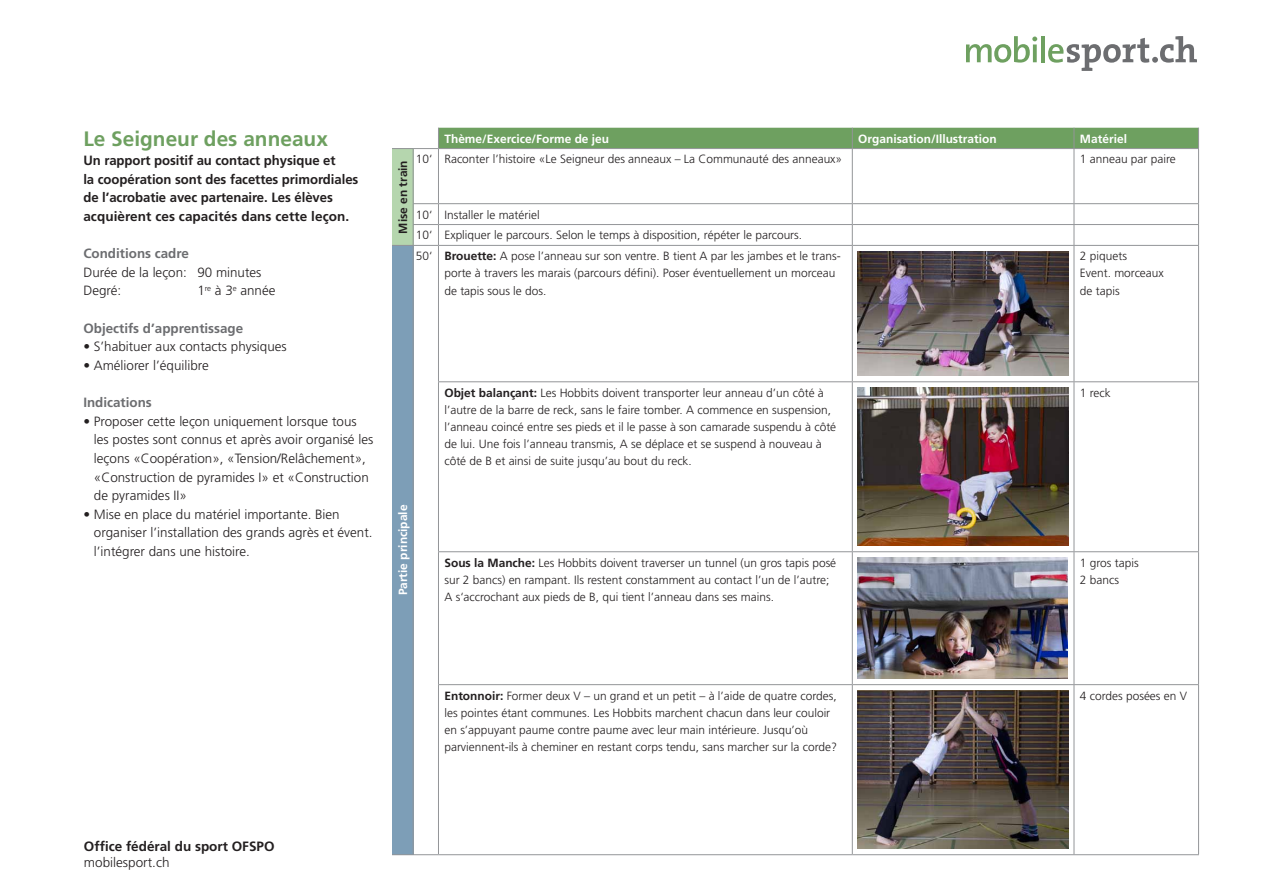
<style>
.page{position:relative;width:1263px;height:893px;background:#fff}
.page>*{position:absolute;margin:0;border:0;box-sizing:border-box;transform-origin:0 0}
.t1{font:700 20.85px "Frutiger LT";color:#6ea060}
.t2{font:700 13.5px "Frutiger LT";color:#231f20}
.t3{font:300 13.5px "Frutiger LT";color:#231f20}
.t4{font:300 13.35px/18.6px "Frutiger LT";color:#231f20}
.t5{font:700 13.35px/18.6px "Frutiger LT";letter-spacing:-.005em;color:#231f20}
.t6{font:700 13.35px "Frutiger LT";color:#6c6d70}
.t7{font:300 11.85px/17.1px "Frutiger LT";color:#231f20}
.t8{font:700 11.85px "Frutiger LT";color:#fff}
.t9{font:700 11.85px "Frutiger LT";color:#231f20}
.s1{font-weight:700}
</style>
<div class="page">
<svg style="left:966px;top:36px;width:71px;height:27px"></svg>
<hr style="left:1041px;top:36px;width:4px;height:26px;background:#6ea060">
<svg style="left:1048px;top:36px;width:149px;height:35px"></svg>
<div style="left:392px;top:149px;width:21px;height:96px;background:#b5d6ae"></div>
<div style="left:392px;top:245px;width:21px;height:610px;background:#7d9eb7"></div>
<hr style="left:852px;top:149px;width:1px;height:54px;background:#939598">
<hr style="left:1073px;top:149px;width:1px;height:54px;background:#939598">
<hr style="left:1198px;top:149px;width:1px;height:54px;background:#939598">
<svg style="left:852px;top:204px;width:1px;height:41px"></svg>
<svg style="left:1073px;top:204px;width:1px;height:41px"></svg>
<svg style="left:1198px;top:204px;width:1px;height:41px"></svg>
<hr style="left:852px;top:246px;width:1px;height:135px;background:#939598">
<hr style="left:1073px;top:246px;width:1px;height:135px;background:#939598">
<hr style="left:1198px;top:246px;width:1px;height:135px;background:#939598">
<hr style="left:852px;top:382px;width:1px;height:169px;background:#939598">
<hr style="left:1073px;top:382px;width:1px;height:169px;background:#939598">
<hr style="left:1198px;top:382px;width:1px;height:169px;background:#939598">
<hr style="left:852px;top:552px;width:1px;height:132px;background:#939598">
<hr style="left:1073px;top:552px;width:1px;height:132px;background:#939598">
<hr style="left:1198px;top:552px;width:1px;height:132px;background:#939598">
<hr style="left:852px;top:685px;width:1px;height:169px;background:#939598">
<hr style="left:1073px;top:685px;width:1px;height:169px;background:#939598">
<hr style="left:1198px;top:685px;width:1px;height:169px;background:#939598">
<hr style="left:413px;top:149px;width:1px;height:54px;background:#939598">
<hr style="left:438px;top:149px;width:1px;height:54px;background:#939598">
<hr style="left:413px;top:246px;width:1px;height:136px;background:#939598">
<hr style="left:438px;top:246px;width:1px;height:135px;background:#939598">
<hr style="left:413px;top:382px;width:1px;height:170px;background:#939598">
<hr style="left:438px;top:382px;width:1px;height:169px;background:#939598">
<hr style="left:413px;top:552px;width:1px;height:133px;background:#939598">
<hr style="left:438px;top:552px;width:1px;height:132px;background:#939598">
<hr style="left:413px;top:685px;width:1px;height:169px;background:#939598">
<hr style="left:438px;top:685px;width:1px;height:169px;background:#939598">
<svg style="left:392px;top:128px;width:807px;height:21px;background:#77a46b"></svg>
<hr style="left:438px;top:203px;width:414px;height:1px;background:#939598">
<hr style="left:852px;top:203px;width:222px;height:1px;background:#939598">
<hr style="left:1074px;top:203px;width:125px;height:1px;background:#939598">
<hr style="left:438px;top:224px;width:414px;height:1px;background:#939598">
<hr style="left:852px;top:224px;width:222px;height:1px;background:#939598">
<hr style="left:1074px;top:224px;width:125px;height:1px;background:#939598">
<svg style="left:392px;top:203px;width:47px;height:43px"></svg>
<hr style="left:438px;top:245px;width:414px;height:1px;background:#939598">
<hr style="left:852px;top:245px;width:222px;height:1px;background:#939598">
<hr style="left:1074px;top:245px;width:125px;height:1px;background:#939598">
<hr style="left:438px;top:381px;width:414px;height:1px;background:#939598">
<hr style="left:852px;top:381px;width:222px;height:1px;background:#939598">
<hr style="left:1074px;top:381px;width:125px;height:1px;background:#939598">
<hr style="left:438px;top:551px;width:414px;height:1px;background:#939598">
<hr style="left:852px;top:551px;width:222px;height:1px;background:#939598">
<hr style="left:1074px;top:551px;width:125px;height:1px;background:#939598">
<hr style="left:438px;top:684px;width:414px;height:1px;background:#939598">
<hr style="left:852px;top:684px;width:222px;height:1px;background:#939598">
<hr style="left:1074px;top:684px;width:125px;height:1px;background:#939598">
<svg style="left:392px;top:854px;width:46px;height:1px"></svg>
<hr style="left:438px;top:854px;width:414px;height:1px;background:#939598">
<hr style="left:852px;top:854px;width:222px;height:1px;background:#939598">
<hr style="left:1074px;top:854px;width:125px;height:1px;background:#939598">
<img style="left:858px;top:251px;width:211px;height:125px">
<img style="left:857px;top:388px;width:212px;height:158px">
<img style="left:857px;top:558px;width:210px;height:121px">
<img style="left:857px;top:691px;width:212px;height:158px">
<h1 class="t1" style="left:83px;top:127px;width:246px">Le Seigneur des anneaux</h1>
<p class="t5" style="left:83px;top:151px;width:276px">Un rapport positif au contact physique et<br>la coopération sont des facettes primordiales de l’acrobatie avec partenaire. Les élèves acquièrent ces capacités dans cette leçon.</p>
<p class="t6" style="left:83px;top:246px;width:107px">Conditions cadre</p>
<p class="t4" style="left:83px;top:263px;width:180px">Durée de la leçon: 90 minutes<br>Degré:</p>
<p class="t4" style="left:197px;top:282px;width:80px">1<sup>re</sup> à 3<sup>e</sup> année</p>
<p class="t6" style="left:83px;top:320px;width:161px">Objectifs d’apprentissage</p>
<p class="t4" style="left:83px;top:337px;width:205px">• S’habituer aux contacts physiques</p>
<p class="t4" style="left:83px;top:356px;width:127px">• Améliorer l’équilibre</p>
<p class="t6" style="left:83px;top:395px;width:70px">Indications</p>
<p class="t4" style="left:94px;top:412px;width:281px;text-indent:-11px">• Proposer cette leçon uniquement lorsque tous les postes sont connus et après avoir organisé les leçons «Coopération», «Tension/Relâchement», «Construction de pyramides I» et «Construction de pyramides II»</p>
<p class="t4" style="left:94px;top:505px;width:280px;text-indent:-11px">• Mise en place du matériel importante. Bien organiser l’installation des grands agrès et évent. l’intégrer dans une histoire.</p>
<p class="t9" style="left:396px;top:234px;width:75px;rotate:-90deg">Mise en train</p>
<p class="t8" style="left:444px;top:132px;width:166px">Thème/Exercice/Forme de jeu</p>
<p class="t8" style="left:858px;top:132px;width:140px">Organisation/Illustration</p>
<p class="t8" style="left:1080px;top:132px;width:49px">Matériel</p>
<p class="t7" style="left:416px;top:151px;width:428px">10‘ Raconter l’histoire «Le Seigneur des anneaux – La Communauté des anneaux»</p>
<p class="t7" style="left:1080px;top:151px;width:97px">1 anneau par paire</p>
<p class="t7" style="left:416px;top:204px;width:388px;line-height:20.9px">10‘ Installer le matériel<br>10‘ Expliquer le parcours. Selon le temps à disposition, répéter le parcours.</p>
<p class="t7" style="left:444px;top:248px;width:398px;text-indent:-28px">50‘ <span class="s1">Brouette:</span> A pose l’anneau sur son ventre. B tient A par les jambes et le trans&shy;porte à travers les marais (parcours défini). Poser éventuellement un morceau de tapis sous le dos.</p>
<p class="t7" style="left:1080px;top:248px;width:85px">2 piquets<br>Event. morceaux de tapis</p>
<p class="t7" style="left:444px;top:384px;width:393px"><span class="s1">Objet balançant:</span> Les Hobbits doivent transporter leur anneau d’un côté à l’autre de la barre de reck, sans le faire tomber. A commence en suspension, l’anneau coincé entre ses pieds et il le passe à son camarade suspendu à côté de lui. Une fois l’anneau transmis, A se déplace et se suspend à nouveau à côté de B et ainsi de suite jusqu’au bout du reck.</p>
<p class="t7" style="left:1080px;top:384px;width:32px">1 reck</p>
<p class="t8" style="left:396px;top:595px;width:92px;rotate:-90deg">Partie principale</p>
<p class="t7" style="left:444px;top:554px;width:393px"><span class="s1">Sous la Manche:</span> Les Hobbits doivent traverser un tunnel (un gros tapis posé sur 2 bancs) en rampant. Ils restent constamment au contact l’un de l’autre;<br>A s‘accrochant aux pieds de B, qui tient l’anneau dans ses mains.</p>
<p class="t7" style="left:1080px;top:554px;width:60px">1 gros tapis<br>2 bancs</p>
<p class="t7" style="left:444px;top:687px;width:394px"><span class="s1">Entonnoir:</span> Former deux V – un grand et un petit – à l’aide de quatre cordes, les pointes étant communes. Les Hobbits marchent chacun dans leur couloir en s’appuyant paume contre paume avec leur main intérieure. Jusqu’où parviennent-ils à cheminer en restant corps tendu, sans marcher sur la corde?</p>
<p class="t7" style="left:1080px;top:687px;width:109px">4 cordes posées en V</p>
<p class="t2" style="left:84px;top:839px;width:192px">Office fédéral du sport OFSPO</p>
<p class="t3" style="left:84px;top:855px;width:87px">mobilesport.ch</p>
</div>
